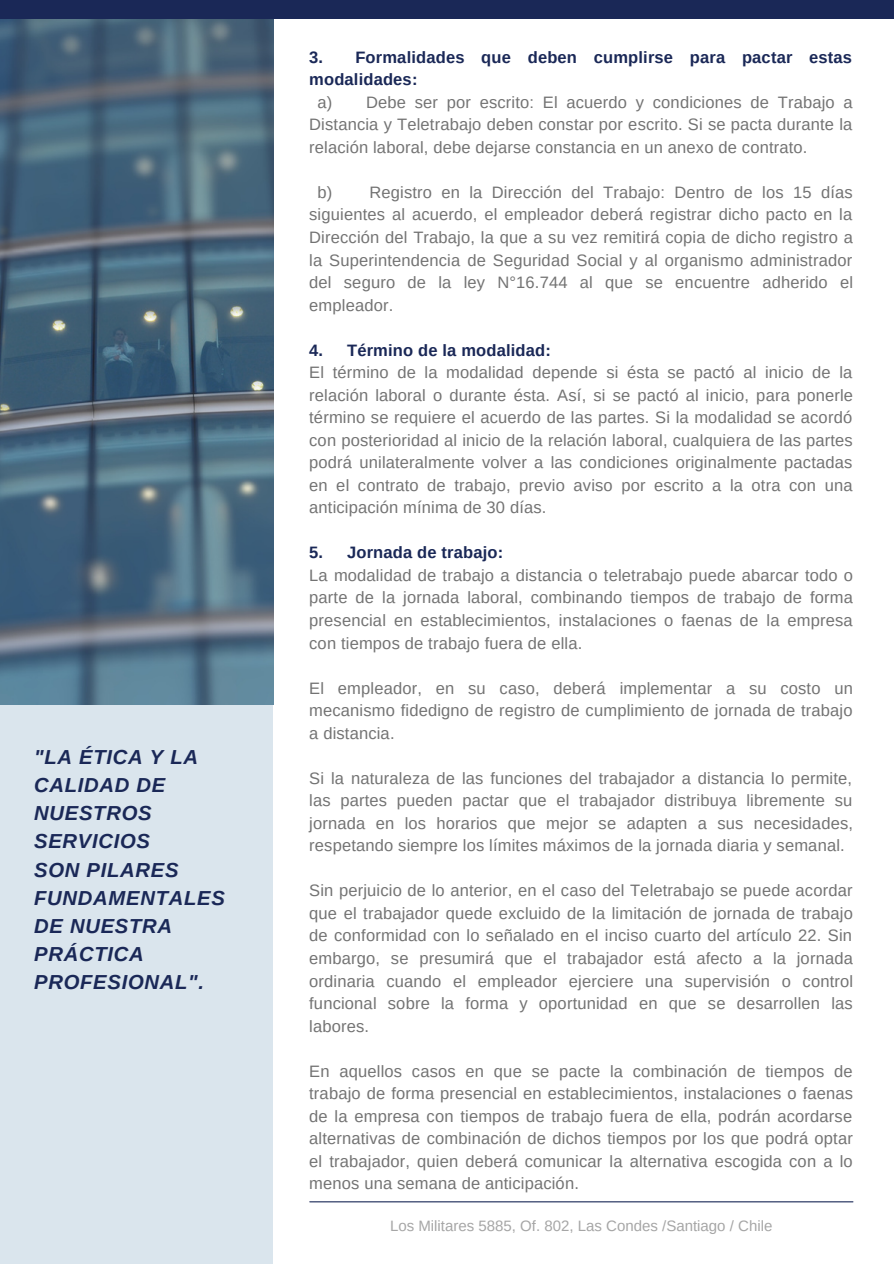
<style>
.page{position:relative;width:894px;height:1264px;background:#fff}
.page>*{position:absolute;margin:0;border:0;box-sizing:border-box;transform-origin:0 0}
.t1{font:italic 700 20.25px/28.2px "Arimo";letter-spacing:.035em;color:#1a2857}
.t2{font:16.5px/22.5px "Arimo";letter-spacing:.01em;color:#737373;text-align:justify}
.t3{font:700 16.5px/22.5px "Arimo";letter-spacing:.01em;color:#1a2857}
.t4{font:15px "Arimo";color:#a6a6a6}
</style>
<div class="page">
<div style="left:0;top:540px;width:273px;height:723px;background:#dae5ed"></div>
<img style="left:0;top:19px;width:273px;height:685px">
<div style="left:0;top:0;width:893px;height:19px;background:#1a2857"></div>
<hr style="left:310px;top:1201px;width:542px;height:1px;background:#1a2857">
<p class="t1" style="left:34px;top:742px;width:165px">"LA ÉTICA Y LA<br>CALIDAD DE<br>NUESTROS<br>SERVICIOS</p>
<p class="t1" style="left:34px;top:855px;width:192px">SON PILARES<br>FUNDAMENTALES<br>DE NUESTRA<br>PRÁCTICA<br>PROFESIONAL".</p>
<p class="t3" style="left:309px;top:46px;width:544px">3. Formalidades que deben cumplirse para pactar estas modalidades:</p>
<p class="t2" style="left:309px;top:91px;width:545px;text-indent:8px">a) Debe ser por escrito: El acuerdo y condiciones de Trabajo a Distancia y Teletrabajo deben constar por escrito. Si se pacta durante la relación laboral, debe dejarse constancia en un anexo de contrato.</p>
<p class="t2" style="left:309px;top:181px;width:545px;text-indent:8px">b) Registro en la Dirección del Trabajo: Dentro de los 15 días siguientes al acuerdo, el empleador deberá registrar dicho pacto en la Dirección del Trabajo, la que a su vez remitirá copia de dicho registro a la Superintendencia de Seguridad Social y al organismo administrador del seguro de la ley N°16.744 al que se encuentre adherido el empleador.</p>
<p class="t3" style="left:309px;top:339px;width:243px">4. Término de la modalidad:</p>
<p class="t2" style="left:309px;top:361px;width:545px">El término de la modalidad depende si ésta se pactó al inicio de la relación laboral o durante ésta. Así, si se pactó al inicio, para ponerle término se requiere el acuerdo de las partes. Si la modalidad se acordó con posterioridad al inicio de la relación laboral, cualquiera de las partes podrá unilateralmente volver a las condiciones originalmente pactadas en el contrato de trabajo, previo aviso por escrito a la otra con una anticipación mínima de 30 días.</p>
<p class="t3" style="left:309px;top:541px;width:195px">5. Jornada de trabajo:</p>
<p class="t2" style="left:309px;top:564px;width:545px">La modalidad de trabajo a distancia o teletrabajo puede abarcar todo o parte de la jornada laboral, combinando tiempos de trabajo de forma presencial en establecimientos, instalaciones o faenas de la empresa con tiempos de trabajo fuera de ella.</p>
<p class="t2" style="left:309px;top:676px;width:545px">El empleador, en su caso, deberá implementar a su costo un mecanismo fidedigno de registro de cumplimiento de jornada de trabajo a distancia.</p>
<p class="t2" style="left:309px;top:766px;width:545px">Si la naturaleza de las funciones del trabajador a distancia lo permite, las partes pueden pactar que el trabajador distribuya libremente su jornada en los horarios que mejor se adapten a sus necesidades, respetando siempre los límites máximos de la jornada diaria y semanal.</p>
<p class="t2" style="left:309px;top:879px;width:545px">Sin perjuicio de lo anterior, en el caso del Teletrabajo se puede acordar que el trabajador quede excluido de la limitación de jornada de trabajo de conformidad con lo señalado en el inciso cuarto del artículo 22. Sin embargo, se presumirá que el trabajador está afecto a la jornada ordinaria cuando el empleador ejerciere una supervisión o control funcional sobre la forma y oportunidad en que se desarrollen las labores.</p>
<p class="t2" style="left:309px;top:1059px;width:545px">En aquellos casos en que se pacte la combinación de tiempos de trabajo de forma presencial en establecimientos, instalaciones o faenas de la empresa con tiempos de trabajo fuera de ella, podrán acordarse alternativas de combinación de dichos tiempos por los que podrá optar el trabajador, quien deberá comunicar la alternativa escogida con a lo menos una semana de anticipación.</p>
<p class="t4" style="left:390px;top:1217px;width:384px">Los Militares 5885, Of. 802, Las Condes /Santiago / Chile</p>
</div>
